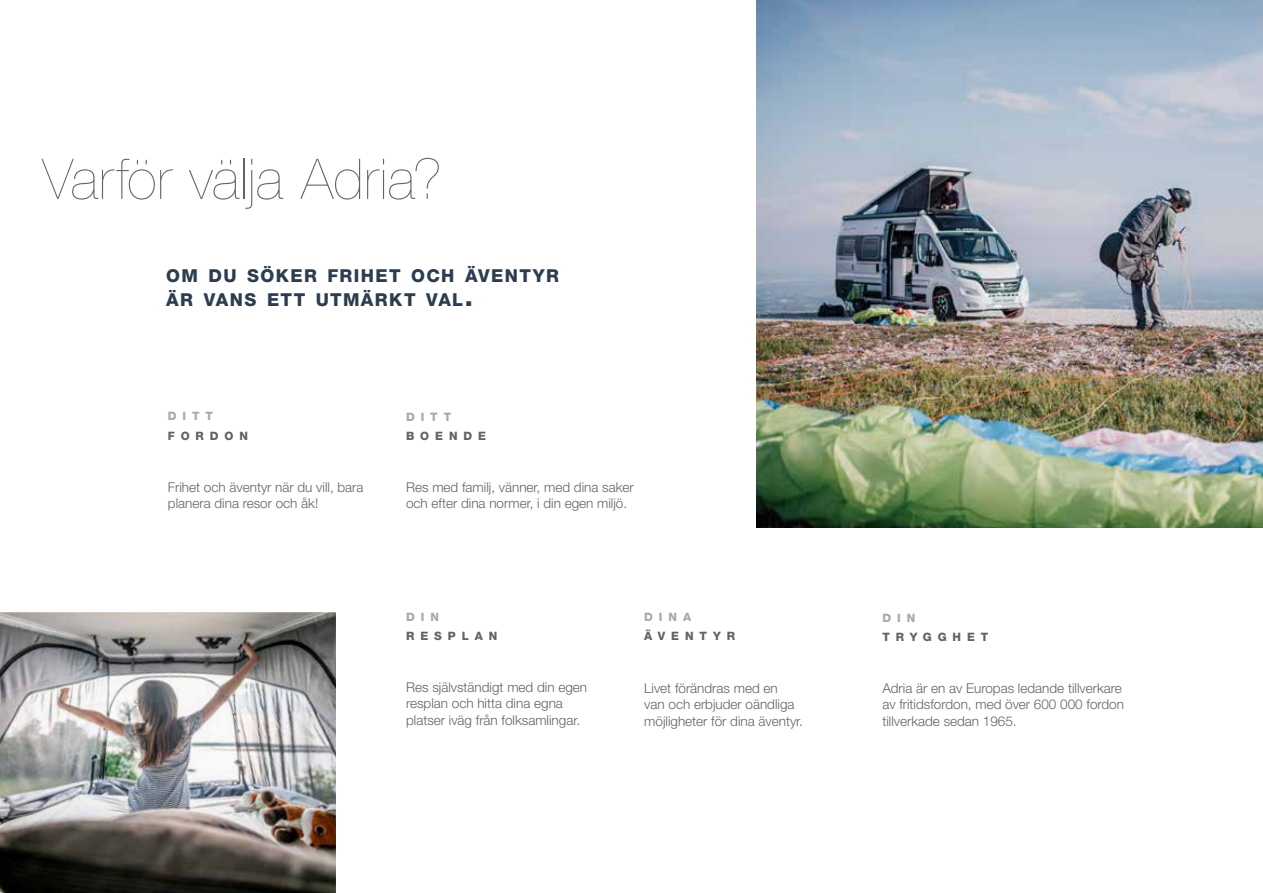
<style>
.page{position:relative;width:1263px;height:893px;background:#fff}
.page>*{position:absolute;margin:0;border:0;box-sizing:border-box;transform-origin:0 0}
.t1{font:200 56.25px "Helvetica Neue LT Pro";letter-spacing:.01em;color:#646363}
.t2{font:800 17.85px/24px "Helvetica Neue LT Pro";letter-spacing:.08em;color:#2b3d4f}
.t3{font:300 13.5px/16.5px "Helvetica Neue LT Pro";color:#646363}
.t4{font:800 11.55px "Helvetica Neue LT Pro";letter-spacing:.51em;color:#646363}
.t5{font:800 11.55px "Helvetica Neue LT Pro";letter-spacing:.51em;color:#a8a8a7}
.s1{font-size:25.5px}
</style>
<div class="page">
<img style="left:757px;top:0;width:506px;height:527px">
<img style="left:0;top:612px;width:336px;height:281px">
<h1 class="t1" style="left:43px;top:147px;width:401px">Varför välja Adria?</h1>
<h2 class="t2" style="left:166px;top:263px;width:394px">OM DU SÖKER FRIHET OCH ÄVENTYR<br>ÄR VANS ETT UTMÄRKT VAL<span class="s1">.</span></h2>
<p class="t5" style="left:168px;top:409px;width:47px">DITT</p>
<p class="t4" style="left:168px;top:428px;width:82px">FORDON</p>
<p class="t5" style="left:406px;top:410px;width:47px">DITT</p>
<p class="t4" style="left:406px;top:429px;width:81px">BOENDE</p>
<p class="t3" style="left:168px;top:478px;width:197px">Frihet och äventyr när du vill, bara planera dina resor och åk!</p>
<p class="t3" style="left:406px;top:478px;width:229px">Res med familj, vänner, med dina saker och efter dina normer, i din egen miljö.</p>
<p class="t5" style="left:406px;top:610px;width:34px">DIN</p>
<p class="t4" style="left:406px;top:629px;width:93px">RESPLAN</p>
<p class="t3" style="left:406px;top:678px;width:183px">Res självständigt med din egen resplan och hitta dina egna platser iväg från folksamlingar.</p>
<p class="t5" style="left:644px;top:610px;width:48px">DINA</p>
<p class="t4" style="left:644px;top:629px;width:93px">ÄVENTYR</p>
<p class="t5" style="left:882px;top:611px;width:34px">DIN</p>
<p class="t4" style="left:882px;top:630px;width:108px">TRYGGHET</p>
<p class="t3" style="left:644px;top:680px;width:160px">Livet förändras med en<br>van och erbjuder oändliga möjligheter för dina äventyr.</p>
<p class="t3" style="left:882px;top:680px;width:243px">Adria är en av Europas ledande tillverkare av fritidsfordon, med över 600 000 fordon tillverkade sedan 1965.</p>
</div>
